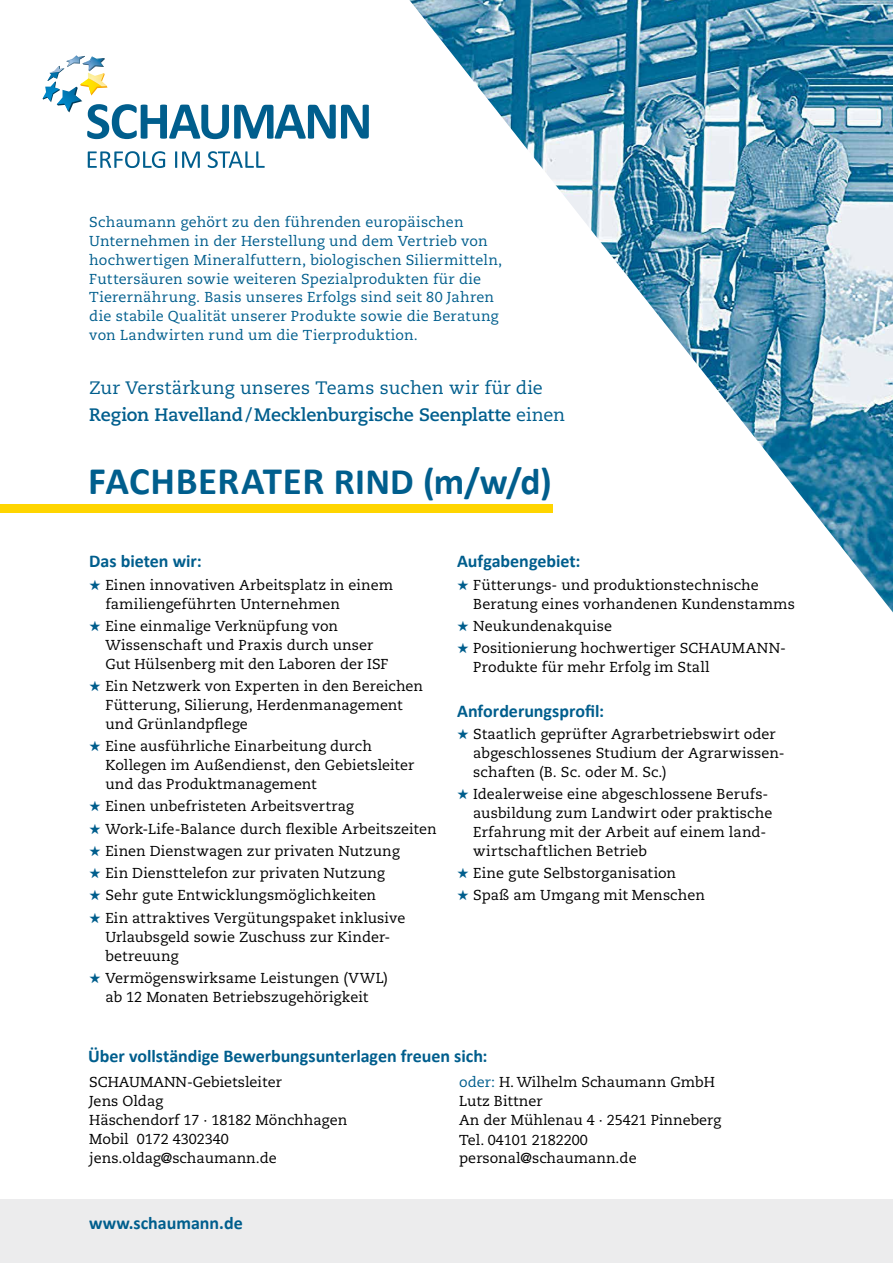
<style>
.page{position:relative;width:893px;height:1263px;background:#fff}
.page>*{position:absolute;margin:0;border:0;box-sizing:border-box;transform-origin:0 0}
.t1{font:700 39px "Calibri";letter-spacing:.01em;color:#005e8d}
.t2{font:700 18px "Calibri";color:#005e8d}
.t3{font:700 18px "Caecilia LT Pro 75";letter-spacing:-.01em;color:#005e8d}
.t4{font:18px "Caecilia LT Pro 55 Roman";letter-spacing:.005em;color:#005e8d}
.t5{font:14.4px/18.9px "Caecilia LT Pro 55 Roman";color:#000}
.t6{font:14.4px/18.9px "Caecilia LT Pro 55 Roman";letter-spacing:.015em;color:#005e8d}
.s1{font-family:"Caecilia LT Pro 55 Roman";font-weight:400}
.s2{font-size:37.5px}
.s3{color:#005e8d}
</style>
<div class="page">
<svg style="left:88px;top:151px;width:77px;height:17px"></svg>
<svg style="left:175px;top:151px;width:25px;height:17px"></svg>
<svg style="left:208px;top:151px;width:57px;height:17px"></svg>
<svg style="left:43px;top:56px;width:326px;height:83px"></svg>
<img style="left:67px;top:56px;width:17px;height:10px">
<div style="left:0;top:504px;width:553px;height:8px;background:#ffd500"></div>
<img style="left:409px;top:0;width:484px;height:612px">
<div style="left:0;top:1199px;width:893px;height:64px;background:#ececed"></div>
<p class="t6" style="left:89px;top:212px;width:414px">Schaumann gehört zu den führenden europäischen Unternehmen in der Herstellung und dem Vertrieb von hochwertigen Mineralfuttern, biologischen Siliermitteln, Futtersäuren sowie weiteren Spezialprodukten für die Tierernährung. Basis unseres Erfolgs sind seit 80 Jahren die stabile Qualität unserer Produkte sowie die Beratung von Landwirten rund um die Tierproduktion.</p>
<p class="t4" style="left:89px;top:376px;width:455px">Zur Verstärkung unseres Teams suchen wir für die</p>
<p class="t3" style="left:89px;top:403px;width:477px">Region Havelland/Mecklenburgische Seenplatte <span class="s1">einen</span></p>
<h1 class="t1" style="left:88px;top:453px;width:465px">FACHBERATER <span class="s2">RIND (m/w/d)</span></h1>
<p class="t2" style="left:89px;top:549px;width:114px">Das bieten wir:</p>
<p class="t5" style="left:105px;top:575px;width:289px;text-indent:-16px"><span class="s3">★</span> Einen innovativen Arbeitsplatz in einem familiengeführten Unternehmen</p>
<p class="t5" style="left:105px;top:616px;width:285px;text-indent:-16px"><span class="s3">★</span> Eine einmalige Verknüpfung von<br>Wissenschaft und Praxis durch unser<br>Gut Hülsenberg mit den Laboren der ISF</p>
<p class="t5" style="left:105px;top:676px;width:319px;text-indent:-16px"><span class="s3">★</span> Ein Netzwerk von Experten in den Bereichen<br>Fütterung, Silierung, Herdenmanagement und Grünlandpflege</p>
<p class="t5" style="left:105px;top:736px;width:310px;text-indent:-16px"><span class="s3">★</span> Eine ausführliche Einarbeitung durch<br>Kollegen im Außendienst, den Gebietsleiter und das Produktmanagement</p>
<p class="t5" style="left:89px;top:796px;width:266px"><span class="s3">★</span> Einen unbefristeten Arbeitsvertrag</p>
<p class="t5" style="left:89px;top:819px;width:349px"><span class="s3">★</span> Work-Life-Balance durch flexible Arbeitszeiten</p>
<p class="t5" style="left:89px;top:841px;width:312px"><span class="s3">★</span> Einen Dienstwagen zur privaten Nutzung</p>
<p class="t5" style="left:89px;top:863px;width:297px"><span class="s3">★</span> Ein Diensttelefon zur privaten Nutzung</p>
<p class="t5" style="left:89px;top:886px;width:288px"><span class="s3">★</span> Sehr gute Entwicklungsmöglichkeiten</p>
<p class="t5" style="left:105px;top:908px;width:301px;text-indent:-16px"><span class="s3">★</span> Ein attraktives Vergütungspaket inklusive<br>Urlaubsgeld sowie Zuschuss zur Kinder&shy;betreuung</p>
<p class="t5" style="left:89px;top:968px;width:300px;text-align:center"><span class="s3">★</span> Vermögenswirksame Leistungen (VWL) ab 12 Monaten Betriebszugehörigkeit</p>
<p class="t2" style="left:457px;top:549px;width:125px">Aufgabengebiet:</p>
<p class="t5" style="left:473px;top:575px;width:323px;text-indent:-16px"><span class="s3">★</span> Fütterungs- und produktionstechnische<br>Beratung eines vorhandenen Kundenstamms</p>
<p class="t5" style="left:457px;top:616px;width:157px"><span class="s3">★</span> Neukundenakquise</p>
<p class="t5" style="left:473px;top:638px;width:314px;text-indent:-16px"><span class="s3">★</span> Positionierung hochwertiger SCHAUMANN-<br>Produkte für mehr Erfolg im Stall</p>
<p class="t2" style="left:457px;top:698px;width:149px">Anforderungsprofil:</p>
<p class="t5" style="left:473px;top:724px;width:313px;text-indent:-16px"><span class="s3">★</span> Staatlich geprüfter Agrarbetriebswirt oder abgeschlossenes Studium der Agrarwissen&shy;schaften (B. Sc. oder M. Sc.)</p>
<p class="t5" style="left:473px;top:784px;width:301px;text-indent:-16px"><span class="s3">★</span> Idealerweise eine abgeschlossene Berufs&shy;ausbildung zum Landwirt oder praktische Erfahrung mit der Arbeit auf einem land&shy;wirtschaftlichen Betrieb</p>
<p class="t5" style="left:457px;top:863px;width:221px"><span class="s3">★</span> Eine gute Selbstorganisation</p>
<p class="t5" style="left:457px;top:886px;width:249px"><span class="s3">★</span> Spaß am Umgang mit Menschen</p>
<p class="t2" style="left:88px;top:1043px;width:401px">Über vollständige Bewerbungsunterlagen freuen sich:</p>
<p class="t5" style="left:89px;top:1073px;width:260px">SCHAUMANN-Gebietsleiter<br>Jens Oldag<br>Häschendorf 17 · 18182 Mönchhagen<br>Mobil 0172 4302340 jens.oldag@schaumann.de</p>
<p class="t5" style="left:459px;top:1073px;width:263px"><span class="s3">oder:</span> H. Wilhelm Schaumann GmbH<br>Lutz Bittner<br>An der Mühlenau 4 · 25421 Pinneberg<br>Tel. 04101 2182200 personal@schaumann.de</p>
<p class="t2" style="left:89px;top:1210px;width:155px">www.schaumann.de</p>
</div>
